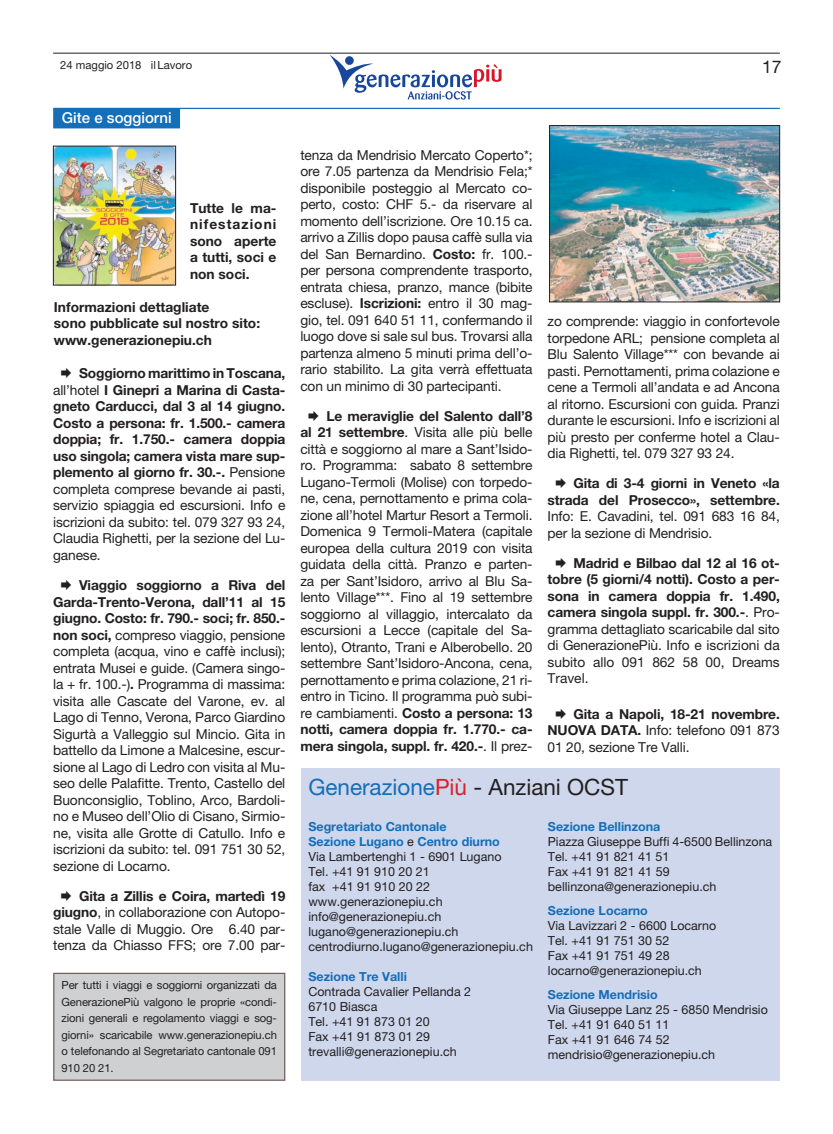
<style>
.page{position:relative;width:833px;height:1134px;background:#fff}
.page>*{position:absolute;margin:0;border:0;box-sizing:border-box;transform-origin:0 0}
.t1{font:22.5px "Helvetica Neue LT Pro";color:#231f20}
.t2{font:17.5px "Helvetica Neue LT Pro";color:#231f20}
.Incipit_-_AAPI{font:500 15px "Helvetica Neue LT Pro";color:#fff}
.appuntamenti-agenda{font:13.75px/16.5px "Helvetica Neue LT Pro";letter-spacing:-.01em;color:#231f20;text-align:justify}
.appuntamenti-agenda-2{font:700 13.75px/16.5px "Helvetica Neue LT Pro";letter-spacing:-.01em;color:#231f20;text-align:justify}
.Paragrafo_base_AAPI{font:12.5px "Helvetica Neue LT Pro";color:#231f20}
.Paragrafo_base_AAPI-2{font:700 12.5px "Helvetica Neue LT Pro";color:#146eb8}
.t3{font:11.25px/16.5px "Helvetica Neue LT Pro";letter-spacing:-.01em;color:#231f20;text-align:justify}
.s1{font-weight:400}
.s2{font-weight:700}
.s3{color:#146eb8}
.s4{color:#da2128}
.s5{font-weight:400;color:#231f20}
</style>
<div class="page">
<svg style="left:330px;top:55px;width:171px;height:45px"></svg>
<hr style="left:53px;top:108px;width:727px;height:1px;background:#146eb8">
<div style="left:53px;top:108px;width:127px;height:20px;background:#146eb8"></div>
<img style="left:55px;top:148px;width:119px;height:135px">
<div style="left:53px;top:146px;width:123px;height:139px;border:1px solid #231f20"></div>
<div style="left:54px;top:973px;width:231px;height:107px;background:#cfd0d2"></div>
<div style="left:53px;top:973px;width:232px;height:108px;border:1px solid #725f5c"></div>
<img style="left:551px;top:127px;width:227px;height:173px">
<div style="left:549px;top:125px;width:231px;height:177px;border:1px solid #231f20"></div>
<div style="left:301px;top:815px;width:478px;height:266px;background:#ced7ec"></div>
<div style="left:301px;top:768px;width:479px;height:47px;background:#ced7ec"></div>
<hr style="left:53px;top:53px;width:727px;height:1px;background:#231f20">
<p class="t3" style="left:60px;top:56px;width:133px">24 maggio 2018 il Lavoro</p>
<p class="t2" style="left:762px;top:56px;width:21px">17</p>
<p class="Incipit_-_AAPI" style="left:62px;top:109px;width:111px">Gite e soggiorni</p>
<p class="appuntamenti-agenda-2" style="left:190px;top:199px;width:88px">Tutte le ma&shy;nifestazioni sono aperte a tutti, soci e non soci.</p>
<p class="appuntamenti-agenda-2" style="left:54px;top:298px;width:157px">Informazioni dettagliate</p>
<p class="appuntamenti-agenda-2" style="left:54px;top:315px;width:208px">sono pubblicate sul nostro sito:</p>
<p class="appuntamenti-agenda-2" style="left:54px;top:331px;width:160px">www.generazionepiu.ch</p>
<p class="appuntamenti-agenda-2" style="left:53px;top:365px;width:234px;text-indent:7px">◻ Soggiorno marittimo in Toscana, <span class="s1">all’hotel</span> I Ginepri a Marina di Casta&shy;gneto Carducci, dal 3 al 14 giugno.<br>Costo a persona: fr. 1.500.- camera doppia; fr. 1.750.- camera doppia uso singola; camera vista mare sup&shy;plemento al giorno fr. 30.-. <span class="s1">Pensione completa comprese bevande ai pasti, servizio spiaggia ed escursioni. Info e iscrizioni da subito: tel. 079 327 93 24, Claudia Righetti, per la sezione del Lu&shy;ganese.</span></p>
<p class="appuntamenti-agenda" style="left:53px;top:577px;width:234px;text-indent:7px">◻ <span class="s2">Viaggio soggiorno a Riva del Garda-Trento-Verona, dall’11 al 15 giugno. Costo: fr. 790.- soci; fr. 850.- non soci,</span> compreso viaggio, pensione completa (acqua, vino e caffè inclusi); entrata Musei e guide. (Camera singo&shy;la + fr. 100.-)<span class="s2">.</span> Programma di massima: visita alle Cascate del Varone, ev. al Lago di Tenno, Verona, Parco Giardino Sigurtà a Valleggio sul Mincio. Gita in battello da Limone a Malcesine, escur&shy;sione al Lago di Ledro con visita al Mu&shy;seo delle Palafitte. Trento, Castello del Buonconsiglio, Toblino, Arco, Bardoli&shy;no e Museo dell’Olio di Cisano, Sirmio&shy;ne, visita alle Grotte di Catullo. Info e iscrizioni da subito: tel. 091 751 30 52, sezione di Locarno.</p>
<p class="appuntamenti-agenda" style="left:53px;top:887px;width:234px;text-align:center">◻ <span class="s2">Gita a Zillis e Coira, martedì 19 giugno</span>, in collaborazione con Autopo&shy;stale Valle di Muggio. Ore 6.40 par&shy;tenza da Chiasso FFS; ore 7.00 par-</p>
<p class="t3" style="left:61px;top:977px;width:217px">Per tutti i viaggi e soggiorni organizzati da GenerazionePiù valgono le proprie «condi&shy;zioni generali e regolamento viaggi e sog&shy;giorni» scaricabile www.generazionepiu.ch o telefonando al Segretariato cantonale 091<br>910 20 21.</p>
<p class="appuntamenti-agenda" style="left:300px;top:146px;width:234px">tenza da Mendrisio Mercato Coperto*; ore 7.05 partenza da Mendrisio Fela;* disponibile posteggio al Mercato co&shy;perto, costo: CHF 5.- da riservare al momento dell’iscrizione. Ore 10.15 ca. arrivo a Zillis dopo pausa caffè sulla via del San Bernardino. <span class="s2">Costo:</span> fr. 100.- per persona comprendente trasporto, entrata chiesa, pranzo, mance (bibite escluse). <span class="s2">Iscrizioni:</span> entro il 30 mag&shy;gio, tel. 091 640 51 11, confermando il luogo dove si sale sul bus. Trovarsi alla partenza almeno 5 minuti prima dell’o&shy;rario stabilito. La gita verrà effettuata con un minimo di 30 partecipanti.</p>
<p class="appuntamenti-agenda" style="left:300px;top:407px;width:234px;text-align:center">◻ <span class="s2">Le meraviglie del Salento dall’8 al 21 settembre</span>. Visita alle più belle città e soggiorno al mare a Sant’Isido&shy;ro. Programma: sabato 8 settembre Lugano-Termoli (Molise) con torpedo&shy;ne, cena, pernottamento e prima cola&shy;zione all’hotel Martur Resort a Termoli.<br>Domenica 9 Termoli-Matera (capitale europea della cultura 2019 con visita guidata della città. Pranzo e parten&shy;za per Sant’Isidoro, arrivo al Blu Sa&shy;lento Village***. Fino al 19 settembre soggiorno al villaggio, intercalato da escursioni a Lecce (capitale del Sa&shy;lento), Otranto, Trani e Alberobello. 20 settembre Sant’Isidoro-Ancona, cena, pernottamento e prima colazione, 21 ri&shy;entro in Ticino. Il programma può subi&shy;re cambiamenti. <span class="s2">Costo a persona: 13 notti, camera doppia fr. 1.770.- ca&shy;mera singola, suppl. fr. 420.-</span>. Il prez-</p>
<p class="appuntamenti-agenda" style="left:547px;top:313px;width:234px">zo comprende: viaggio in confortevole torpedone ARL; pensione completa al Blu Salento Village*** con bevande ai pasti. Pernottamenti, prima colazione e cene a Termoli all’andata e ad Ancona al ritorno. Escursioni con guida. Pranzi durante le escursioni. Info e iscrizioni al più presto per conferme hotel a Clau&shy;dia Righetti, tel. 079 327 93 24.</p>
<p class="appuntamenti-agenda-2" style="left:547px;top:475px;width:234px;text-indent:7px">◻ Gita di 3-4 giorni in Veneto «la strada del Prosecco», settembre.<br><span class="s1">Info: E. Cavadini, tel. 091 683 16 84, per la sezione di Mendrisio.</span></p>
<p class="appuntamenti-agenda-2" style="left:547px;top:554px;width:234px;text-indent:7px">◻ Madrid e Bilbao dal 12 al 16 ot&shy;tobre (5 giorni/4 notti). Costo a per&shy;sona in camera doppia fr. 1.490, camera singola suppl. fr. 300.-<span class="s1">. Pro&shy;gramma dettagliato scaricabile dal sito di GenerazionePiù. Info e iscrizioni da subito allo 091 862 58 00, Dreams Travel.</span></p>
<p class="appuntamenti-agenda" style="left:547px;top:705px;width:234px;text-indent:7px">◻ <span class="s2">Gita a Napoli, 18-21 novembre.<br>NUOVA DATA.</span> Info: telefono 091 873<br>01 20, sezione Tre Valli.</p>
<p class="t1" style="left:308px;top:773px;width:321px"><span class="s3">Generazione</span><span class="s4">Più</span> - Anziani OCST</p>
<p class="Paragrafo_base_AAPI-2" style="left:308px;top:819px;width:140px">Segretariato Cantonale</p>
<p class="Paragrafo_base_AAPI-2" style="left:308px;top:834px;width:193px">Sezione Lugano <span class="s5">e</span> Centro diurno</p>
<p class="Paragrafo_base_AAPI" style="left:308px;top:849px;width:195px">Via Lambertenghi 1 - 6901 Lugano</p>
<p class="Paragrafo_base_AAPI" style="left:308px;top:864px;width:123px">Tel. +41 91 910 20 21</p>
<p class="Paragrafo_base_AAPI" style="left:308px;top:879px;width:123px">fax +41 91 910 20 22</p>
<p class="Paragrafo_base_AAPI" style="left:308px;top:894px;width:136px">www.generazionepiu.ch</p>
<p class="Paragrafo_base_AAPI" style="left:308px;top:909px;width:134px">info@generazionepiu.ch</p>
<p class="Paragrafo_base_AAPI" style="left:308px;top:924px;width:152px">lugano@generazionepiu.ch</p>
<p class="Paragrafo_base_AAPI" style="left:308px;top:939px;width:226px">centrodiurno.lugano@generazionepiu.ch</p>
<p class="Paragrafo_base_AAPI-2" style="left:308px;top:969px;width:100px">Sezione Tre Valli</p>
<p class="Paragrafo_base_AAPI" style="left:308px;top:984px;width:164px">Contrada Cavalier Pellanda 2</p>
<p class="Paragrafo_base_AAPI" style="left:308px;top:999px;width:71px">6710 Biasca</p>
<p class="Paragrafo_base_AAPI" style="left:308px;top:1014px;width:123px">Tel. +41 91 873 01 20</p>
<p class="Paragrafo_base_AAPI" style="left:308px;top:1029px;width:123px">Fax +41 91 873 01 29</p>
<p class="Paragrafo_base_AAPI" style="left:308px;top:1044px;width:150px">trevalli@generazionepiu.ch</p>
<p class="Paragrafo_base_AAPI-2" style="left:548px;top:819px;width:114px">Sezione Bellinzona</p>
<p class="Paragrafo_base_AAPI" style="left:548px;top:834px;width:226px">Piazza Giuseppe Buffi 4-6500 Bellinzona</p>
<p class="Paragrafo_base_AAPI" style="left:548px;top:849px;width:123px">Tel. +41 91 821 41 51</p>
<p class="Paragrafo_base_AAPI" style="left:548px;top:864px;width:123px">Fax +41 91 821 41 59</p>
<p class="Paragrafo_base_AAPI" style="left:548px;top:879px;width:170px">bellinzona@generazionepiu.ch</p>
<p class="Paragrafo_base_AAPI-2" style="left:548px;top:903px;width:102px">Sezione Locarno</p>
<p class="Paragrafo_base_AAPI" style="left:548px;top:918px;width:170px">Via Lavizzari 2 - 6600 Locarno</p>
<p class="Paragrafo_base_AAPI" style="left:548px;top:933px;width:123px">Tel. +41 91 751 30 52</p>
<p class="Paragrafo_base_AAPI" style="left:548px;top:948px;width:123px">Fax +41 91 751 49 28</p>
<p class="Paragrafo_base_AAPI" style="left:548px;top:963px;width:155px">locarno@generazionepiu.ch</p>
<p class="Paragrafo_base_AAPI-2" style="left:548px;top:986px;width:111px">Sezione Mendrisio</p>
<p class="Paragrafo_base_AAPI" style="left:548px;top:1002px;width:221px">Via Giuseppe Lanz 25 - 6850 Mendrisio</p>
<p class="Paragrafo_base_AAPI" style="left:548px;top:1017px;width:123px">Tel. +41 91 640 51 11</p>
<p class="Paragrafo_base_AAPI" style="left:548px;top:1032px;width:123px">Fax +41 91 646 74 52</p>
<p class="Paragrafo_base_AAPI" style="left:548px;top:1047px;width:169px">mendrisio@generazionepiu.ch</p>
</div>
